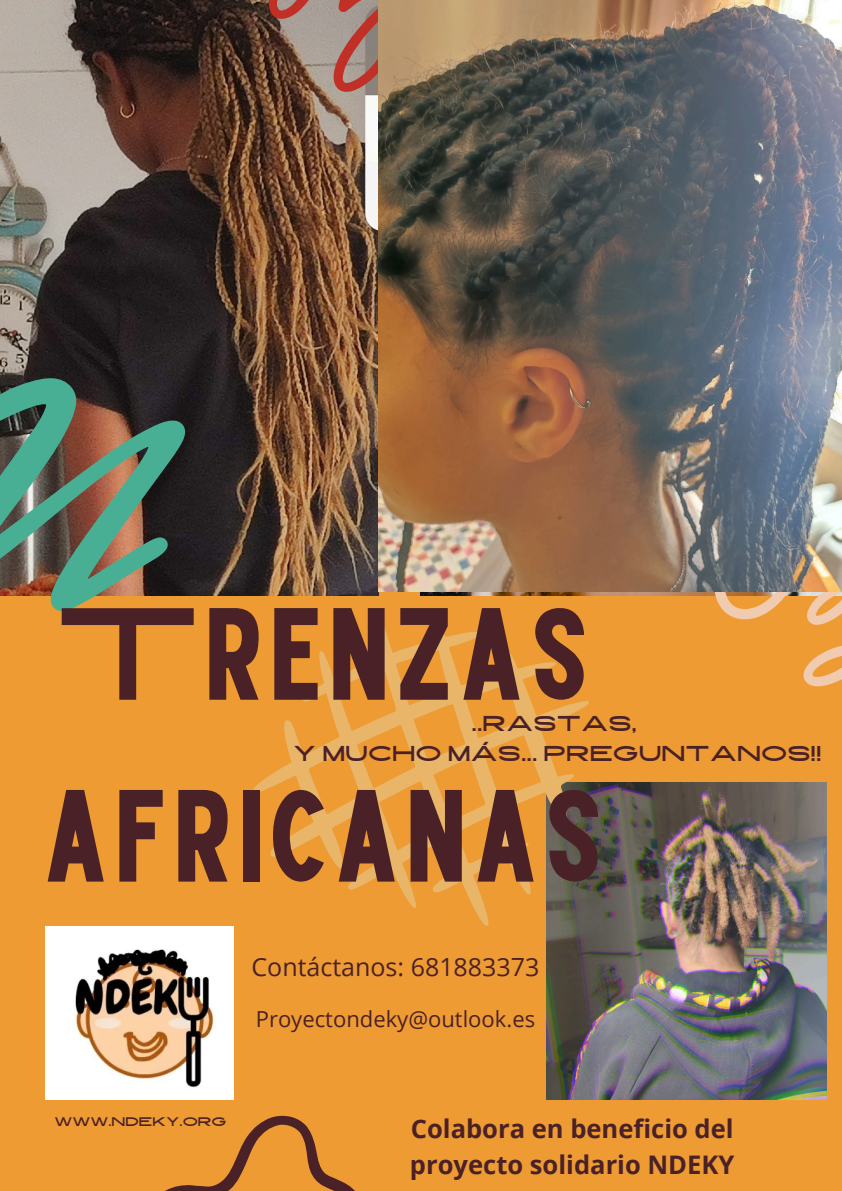
<style>
.page{position:relative;width:842px;height:1191px;background:#fff}
.page>*{position:absolute;margin:0;border:0;box-sizing:border-box;transform-origin:0 0}
.t1{font:130.7px/181.8px "High Cruiser";color:#4a2126}
.t2{font:700 25.6px/35.8px "Open Sans";color:#4a2126}
.t3{font:25px "Open Sans";color:#4a2126}
.t4{font:22px "Open Sans";color:#4a2126}
.t5{font:21.5px "High Cruiser";color:#4a2126}
.t6{font:12.5px "High Cruiser";color:#4a2126}
</style>
<div class="page">
<div style="left:0;top:0;width:842px;height:1190px;background:#ee9b33"></div>
<img style="left:0;top:0;width:379px;height:596px">
<img style="left:546px;top:782px;width:281px;height:317px">
<svg style="left:0;top:378px;width:187px;height:233px;background:#5d6d58"></svg>
<svg style="left:692px;top:591px;width:150px;height:95px"></svg>
<svg style="left:253px;top:0;width:126px;height:92px;background:#926d61"></svg>
<svg style="left:167px;top:1115px;width:187px;height:75px"></svg>
<svg style="left:253px;top:612px;width:336px;height:314px"></svg>
<img style="left:379px;top:0;width:463px;height:591px">
<img style="left:46px;top:926px;width:187px;height:173px">
<p class="t1" style="left:40px;top:575px;width:568px">TRENZAS<br>AFRICANAS</p>
<p class="t5" style="left:472px;top:712px;width:167px">..RASTAS,</p>
<h1 class="t5" style="left:293px;top:742px;width:530px">Y MUCHO MÁS... PREGUNTANOS!!</h1>
<p class="t3" style="left:251px;top:949px;width:289px">Contáctanos: 681883373</p>
<h4 class="t4" style="left:256px;top:1003px;width:281px">Proyectondeky@outlook.es</h4>
<p class="t6" style="left:54px;top:1114px;width:174px">WWW.NDEKY.ORG</p>
<p class="t2" style="left:410px;top:1109px;width:326px">Colabora en beneficio del proyecto solidario NDEKY</p>
</div>
